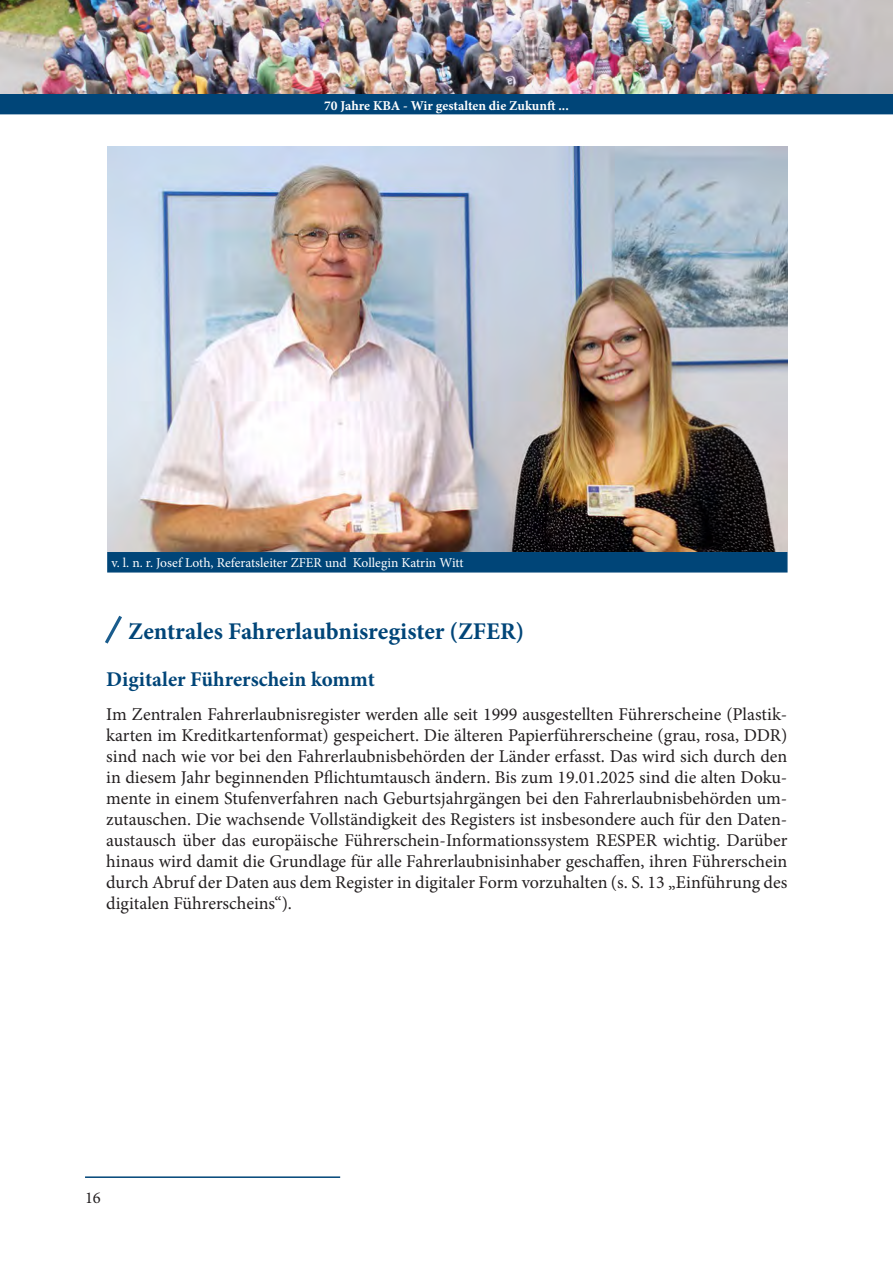
<style>
.page{position:relative;width:893px;height:1263px;background:#fff}
.page>*{position:absolute;margin:0;border:0;box-sizing:border-box;transform-origin:0 0}
.Ueberschrift1{font:700 24px "Minion Pro";color:#004578}
.Ueberschrift1a{font:700 21px "Minion Pro";color:#004578}
.Fließtext{font:18px/21px "Minion Pro";color:#231f20;text-align:justify}
.t1{font:16.5px "Minion Pro";color:#231f20}
.Bildunterschrift{font:13.5px "Minion Pro";color:#fff}
.t2{font:700 13.5px "Minion Pro";color:#fff}
</style>
<div class="page">
<hr style="left:85px;top:1176px;width:255px;height:2px;background:#004578">
<div style="left:0;top:93px;width:893px;height:21px;background:#004578;border:2px solid #004578"></div>
<img style="left:0;top:0;width:893px;height:93px">
<svg style="left:105px;top:615px;width:17px;height:29px"></svg>
<div style="left:107px;top:551px;width:681px;height:21px;background:#004578;border:2px solid #004578"></div>
<img style="left:107px;top:147px;width:680px;height:404px">
<p class="t2" style="left:324px;top:96px;width:246px">70 Jahre KBA - Wir gestalten die Zukunft ...</p>
<p class="Bildunterschrift" style="left:111px;top:553px;width:354px">v. l. n. r. Josef Loth, Referatsleiter ZFER und Kollegin Katrin Witt</p>
<p class="Ueberschrift1" style="left:128px;top:614px;width:398px">Zentrales Fahrerlaubnisregister (ZFER)</p>
<p class="Ueberschrift1a" style="left:106px;top:665px;width:270px">Digitaler Führerschein kommt</p>
<p class="Fließtext" style="left:106px;top:704px;width:683px">Im Zentralen Fahrerlaubnisregister werden alle seit 1999 ausgestellten Führerscheine (Plastik&shy;karten im Kreditkartenformat) gespeichert. Die älteren Papierführerscheine (grau, rosa, DDR) sind nach wie vor bei den Fahrerlaubnisbehörden der Länder erfasst. Das wird sich durch den in diesem Jahr beginnenden Pflichtumtausch ändern. Bis zum 19.01.2025 sind die alten Doku&shy;mente in einem Stufenverfahren nach Geburtsjahrgängen bei den Fahrerlaubnisbehörden um&shy;zutauschen. Die wachsende Vollständigkeit des Registers ist insbesondere auch für den Daten&shy;austausch über das europäische Führerschein-Informationssystem RESPER wichtig. Darüber hinaus wird damit die Grundlage für alle Fahrerlaubnisinhaber geschaffen, ihren Führerschein durch Abruf der Daten aus dem Register in digitaler Form vorzuhalten (s. S. 13 „Einführung des digitalen Führerscheins“).</p>
<p class="t1" style="left:85px;top:1187px;width:17px">16</p>
</div>
